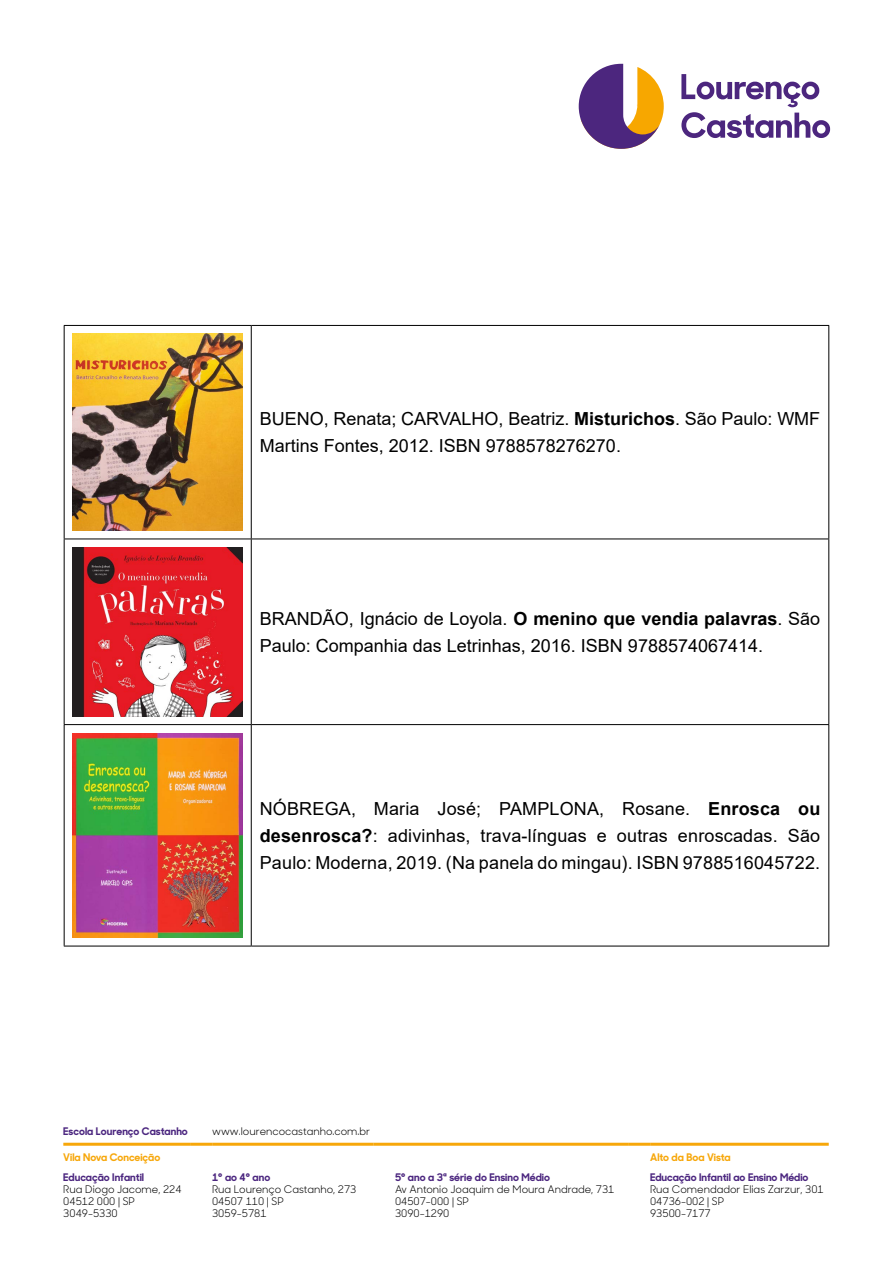
<style>
.page{position:relative;width:893px;height:1263px;background:#fff}
.page>*{position:absolute;margin:0;border:0;box-sizing:border-box;transform-origin:0 0}
.t1{font:18px/27px "Arial";color:#000}
.t2{font:10.5px/12px "Sharp Sans No 1";color:#000}
.t3{font:700 10.5px "Sharp Sans No 1";color:#4b267f}
.t4{font:700 10.5px "Sharp Sans No 1";color:#f7a70a}
.s1{font-weight:700}
</style>
<div class="page">
<svg style="left:681px;top:74px;width:149px;height:64px"></svg>
<svg style="left:579px;top:64px;width:85px;height:85px"></svg>
<hr style="left:63px;top:1143px;width:128px;height:3px;background:#f7a70a">
<hr style="left:191px;top:1143px;width:21px;height:3px;background:#f7a70a">
<hr style="left:212px;top:1143px;width:162px;height:3px;background:#f7a70a">
<hr style="left:374px;top:1143px;width:21px;height:3px;background:#f7a70a">
<hr style="left:395px;top:1143px;width:234px;height:3px;background:#f7a70a">
<hr style="left:629px;top:1143px;width:21px;height:3px;background:#f7a70a">
<hr style="left:650px;top:1143px;width:179px;height:3px;background:#f7a70a">
<hr style="left:64px;top:325px;width:187px;height:1px;background:#000">
<hr style="left:64px;top:326px;width:1px;height:213px;background:#000">
<hr style="left:251px;top:325px;width:578px;height:1px;background:#000">
<hr style="left:251px;top:326px;width:1px;height:213px;background:#000">
<hr style="left:828px;top:326px;width:1px;height:213px;background:#000">
<hr style="left:64px;top:539px;width:187px;height:1px;background:#000">
<hr style="left:64px;top:539px;width:1px;height:185px;background:#000">
<hr style="left:251px;top:539px;width:578px;height:1px;background:#000">
<hr style="left:251px;top:539px;width:1px;height:185px;background:#000">
<hr style="left:828px;top:539px;width:1px;height:185px;background:#000">
<hr style="left:64px;top:724px;width:187px;height:1px;background:#000">
<hr style="left:64px;top:725px;width:1px;height:221px;background:#000">
<hr style="left:251px;top:724px;width:578px;height:1px;background:#000">
<hr style="left:251px;top:725px;width:1px;height:221px;background:#000">
<hr style="left:828px;top:725px;width:1px;height:221px;background:#000">
<hr style="left:64px;top:946px;width:187px;height:1px;background:#000">
<hr style="left:251px;top:946px;width:578px;height:1px;background:#000">
<img style="left:73px;top:334px;width:170px;height:196px">
<img style="left:73px;top:547px;width:170px;height:169px">
<img style="left:73px;top:733px;width:170px;height:204px">
<p class="t1" style="left:260px;top:405px;width:562px">BUENO, Renata; CARVALHO, Beatriz. <span class="s1">Misturichos</span>. São Paulo: WMF<br>Martins Fontes, 2012. ISBN 9788578276270.</p>
<p class="t1" style="left:260px;top:605px;width:562px">BRANDÃO, Ignácio de Loyola. <span class="s1">O menino que vendia palavras</span>. São<br>Paulo: Companhia das Letrinhas, 2016. ISBN 9788574067414.</p>
<p class="t1" style="left:260px;top:795px;width:562px;text-align:justify">NÓBREGA, Maria José; PAMPLONA, Rosane. <span class="s1">Enrosca ou desenrosca?</span>: adivinhas, trava-línguas e outras enroscadas. São Paulo: Moderna, 2019. (Na panela do mingau). ISBN 9788516045722.</p>
<p class="t3" style="left:63px;top:1123px;width:126px">Escola Lourenço Castanho</p>
<p class="t2" style="left:212px;top:1125px;width:160px">www.lourencocastanho.com.br</p>
<p class="t4" style="left:63px;top:1150px;width:98px">Vila Nova Conceição</p>
<p class="t4" style="left:650px;top:1150px;width:82px">Alto da Boa Vista</p>
<p class="t3" style="left:63px;top:1169px;width:82px">Educação Infantil</p>
<p class="t2" style="left:63px;top:1182px;width:120px">Rua Diogo Jacome, 224<br>04512 000 | SP<br>3049-5330</p>
<p class="t3" style="left:212px;top:1169px;width:60px">1° ao 4° ano</p>
<p class="t2" style="left:212px;top:1182px;width:146px">Rua Lourenço Castanho, 273<br>04507 110 | SP<br>3059-5781</p>
<p class="t3" style="left:395px;top:1169px;width:156px">5° ano a 3ª série do Ensino Médio</p>
<p class="t2" style="left:395px;top:1182px;width:221px">Av Antonio Joaquim de Moura Andrade, 731<br>04507-000 | SP<br>3090-1290</p>
<p class="t3" style="left:650px;top:1169px;width:160px">Educação Infantil ao Ensino Médio</p>
<p class="t2" style="left:650px;top:1182px;width:175px">Rua Comendador Elias Zarzur, 301<br>04736-002 | SP<br>93500-7177</p>
</div>
